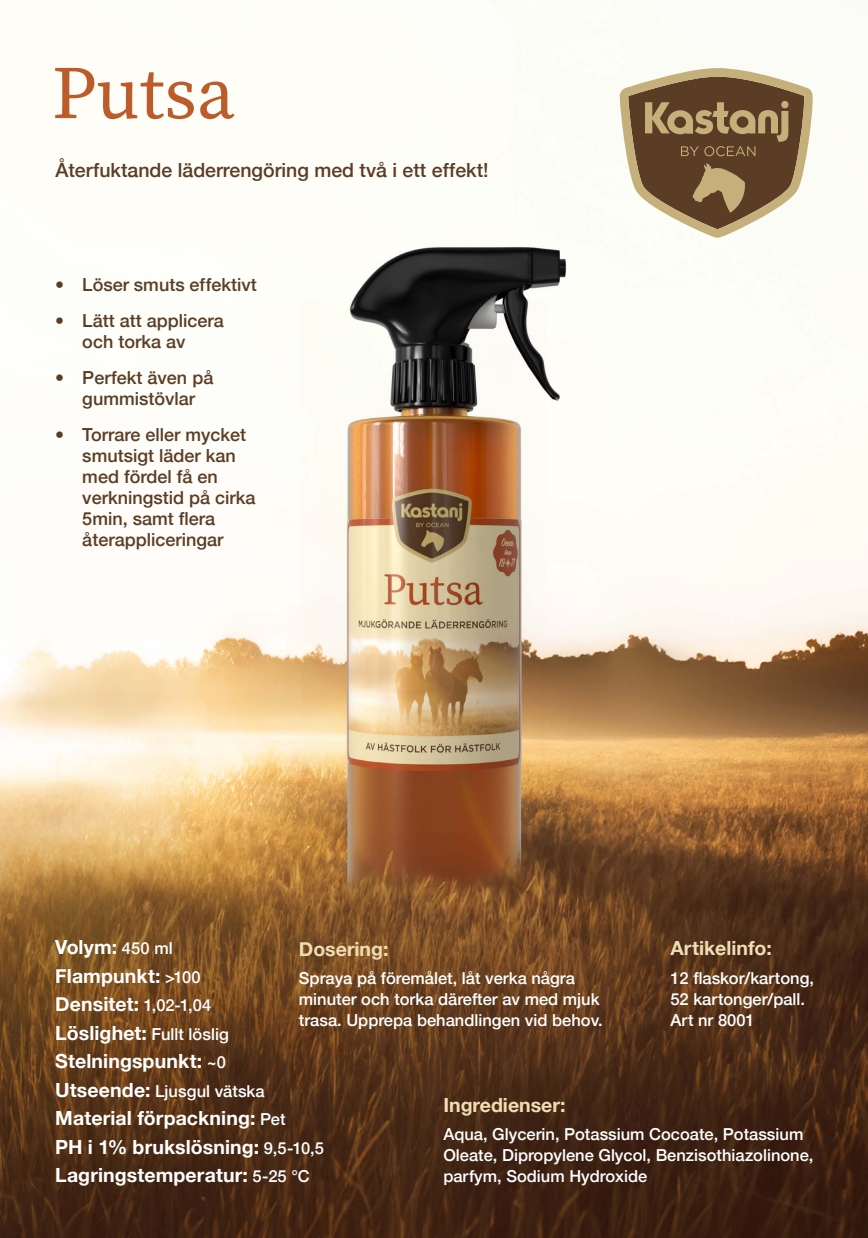
<style>
.page{position:relative;width:868px;height:1238px;background:#fff}
.page>*{position:absolute;margin:0;border:0;box-sizing:border-box;transform-origin:0 0}
.t1{font:75px "Source Serif Variable";color:#bb5c2a}
.t2{font:700 19.5px "Helvetica Neue";letter-spacing:.005em;color:#fff}
.t3{font:500 19.5px "Helvetica Neue";color:#5a3d24}
.t4{font:700 19.5px "Helvetica Neue";color:#f1ddb3}
.t5{font:500 18px/21px "Helvetica Neue";color:#5a3d24}
.t6{font:500 16.5px/21px "Helvetica Neue";color:#fff}
.s1{font-weight:500;font-size:16.5px}
.s2{font-weight:700;font-size:19.5px}
</style>
<div class="page">
<img style="left:0;top:246px;width:867px;height:991px">
<svg style="left:619px;top:68px;width:194px;height:170px"></svg>
<p class="t1" style="left:52px;top:43px;width:185px">Putsa</p>
<p class="t3" style="left:55px;top:155px;width:435px">Återfuktande läderrengöring med två i ett effekt!</p>
<p class="t5" style="left:55px;top:272px;width:203px">• Löser smuts effektivt</p>
<p class="t5" style="left:82px;top:308px;width:143px;text-indent:-27px">• Lätt att applicera och torka av</p>
<p class="t5" style="left:55px;top:365px;width:159px;text-align:center">• Perfekt även på gummistövlar</p>
<p class="t5" style="left:82px;top:422px;width:175px;text-indent:-27px">• Torrare eller mycket smutsigt läder kan med fördel få en verkningstid på cirka<br>5min, samt flera återappliceringar</p>
<p class="t2" style="left:55px;top:931px;width:119px">Volym: <span class="s1">450 ml</span></p>
<p class="t2" style="left:55px;top:960px;width:147px">Flampunkt: <span class="s1">&gt;100</span></p>
<p class="t2" style="left:55px;top:988px;width:157px">Densitet: <span class="s1">1,02-1,04</span></p>
<p class="t6" style="left:55px;top:1021px;width:175px"><span class="s2">Löslighet:</span> Fullt löslig</p>
<p class="t2" style="left:55px;top:1045px;width:172px">Stelningspunkt: <span class="s1">~0</span></p>
<p class="t6" style="left:55px;top:1078px;width:211px"><span class="s2">Utseende:</span> Ljusgul vätska</p>
<p class="t2" style="left:55px;top:1102px;width:232px">Material förpackning: <span class="s1">Pet</span></p>
<p class="t2" style="left:55px;top:1131px;width:270px">PH i 1% brukslösning: <span class="s1">9,5-10,5</span></p>
<p class="t2" style="left:55px;top:1159px;width:256px">Lagringstemperatur: <span class="s1">5-25 °C</span></p>
<p class="t4" style="left:670px;top:933px;width:103px">Artikelinfo:</p>
<p class="t6" style="left:670px;top:966px;width:145px">12 flaskor/kartong,<br>52 kartonger/pall.</p>
<p class="t6" style="left:670px;top:1008px;width:86px">Art nr 8001</p>
<p class="t4" style="left:299px;top:933px;width:91px">Dosering:</p>
<p class="t6" style="left:299px;top:966px;width:305px">Spraya på föremålet, låt verka några minuter och torka därefter av med mjuk trasa. Upprepa behandlingen vid behov.</p>
<p class="t4" style="left:443px;top:1089px;width:124px">Ingredienser:</p>
<p class="t6" style="left:443px;top:1122px;width:371px">Aqua, Glycerin, Potassium Cocoate, Potassium<br>Oleate, Dipropylene Glycol, Benzisothiazolinone, parfym, Sodium Hydroxide</p>
</div>
